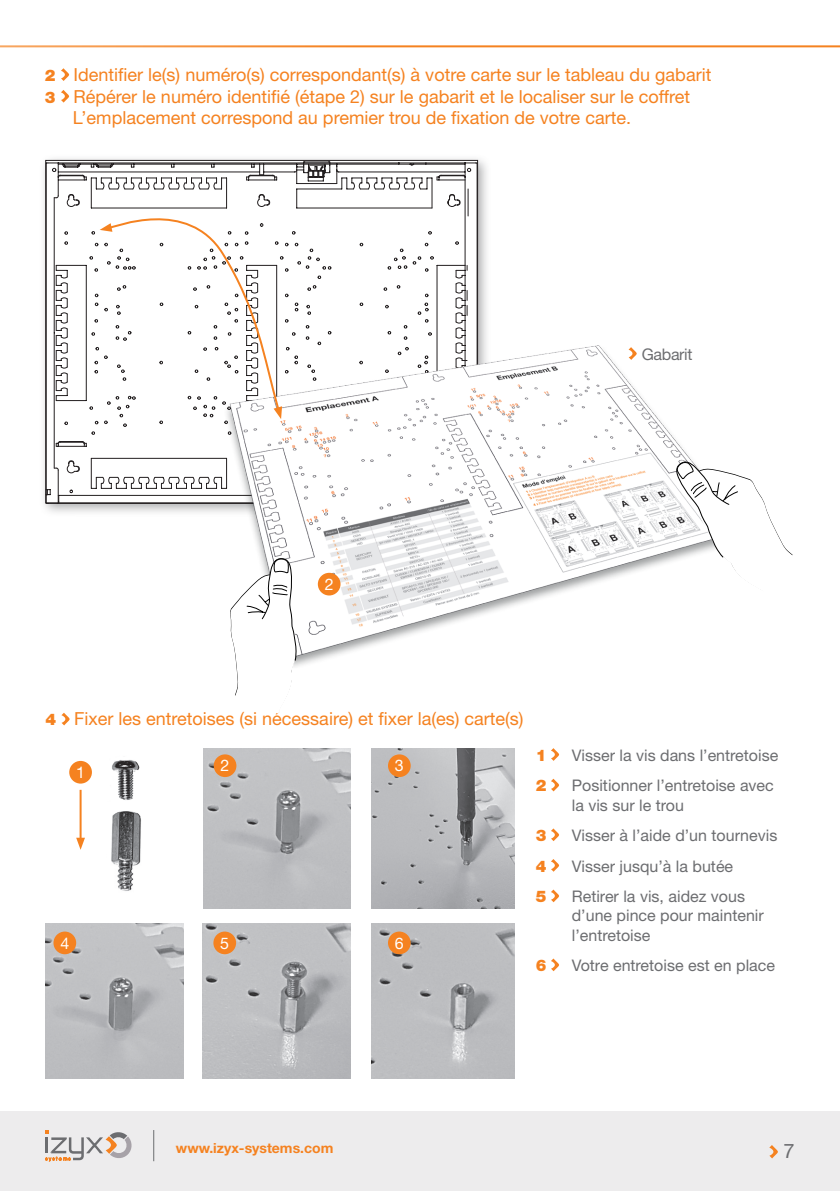
<style>
.page{position:relative;width:840px;height:1191px;background:#fff}
.page>*{position:absolute;margin:0;border:0;box-sizing:border-box;transform-origin:0 0}
.t1{font:20px "Helvetica Neue LT Std";color:#6c6d70}
.tableau-tete-ligne{font:18px/21.6px "Helvetica Neue LT Std";color:#f58220}
.tableau-tete-ligne-2{font:16px/19.2px "Helvetica Neue LT Std";color:#6c6d70}
.tableau_centre{font:16px "Helvetica Neue LT Std";letter-spacing:-.02em;color:#6c6d70}
.tableau_centre-2{font:16px "Helvetica Neue LT Std";color:#fff}
.tableau-tete-ligne-3{font:900 16px "Helvetica Neue LT Std";color:#f58220}
.t2{font:700 14px "Helvetica Neue LT Std";color:#f58220}
.s1{font-weight:900;font-size:16px}
</style>
<div class="page">
<div style="left:39px;top:154px;width:452px;height:363px;background:#6c6d70;opacity:.56"></div>
<svg style="left:46px;top:161px;width:431px;height:343px"></svg>
<svg style="left:437px;top:231px;width:21px;height:105px"></svg>
<svg style="left:56px;top:176px;width:381px;height:313px"></svg>
<hr style="left:56px;top:400px;width:30px;height:1px;background:#231f20">
<hr style="left:86px;top:265px;width:1px;height:135px;background:#231f20">
<hr style="left:56px;top:265px;width:30px;height:1px;background:#231f20">
<svg style="left:56px;top:265px;width:12px;height:135px"></svg>
<svg style="left:455px;top:329px;width:10px;height:7px"></svg>
<svg style="left:455px;top:284px;width:12px;height:38px"></svg>
<svg style="left:437px;top:265px;width:30px;height:12px"></svg>
<hr style="left:436px;top:265px;width:1px;height:135px;background:#231f20">
<hr style="left:431px;top:178px;width:1px;height:30px;background:#231f20">
<svg style="left:341px;top:178px;width:91px;height:12px"></svg>
<hr style="left:296px;top:189px;width:45px;height:1px;background:#231f20">
<svg style="left:296px;top:190px;width:1px;height:18px"></svg>
<hr style="left:296px;top:208px;width:136px;height:1px;background:#231f20">
<svg style="left:92px;top:178px;width:134px;height:12px"></svg>
<hr style="left:91px;top:178px;width:1px;height:30px;background:#231f20">
<hr style="left:91px;top:208px;width:135px;height:1px;background:#231f20">
<hr style="left:226px;top:178px;width:1px;height:30px;background:#231f20">
<hr style="left:296px;top:183px;width:40px;height:1px;background:#231f20">
<svg style="left:296px;top:170px;width:1px;height:13px"></svg>
<div style="left:0;top:1111px;width:839px;height:80px;background:#edeced"></div>
<svg style="left:45px;top:1130px;width:87px;height:31px"></svg>
<hr style="left:153px;top:1130px;width:1px;height:31px;background:#6c6d70">
<svg style="left:769px;top:1145px;width:8px;height:13px"></svg>
<hr style="left:0;top:45px;width:839px;height:2px;background:#f58220">
<img style="left:221px;top:336px;width:470px;height:330px">
<svg style="left:61px;top:68px;width:8px;height:13px"></svg>
<svg style="left:61px;top:90px;width:8px;height:13px"></svg>
<svg style="left:61px;top:712px;width:9px;height:13px"></svg>
<svg style="left:100px;top:198px;width:182px;height:221px"></svg>
<svg style="left:628px;top:347px;width:8px;height:13px"></svg>
<img style="left:372px;top:748px;width:142px;height:160px">
<img style="left:45px;top:923px;width:139px;height:155px">
<img style="left:202px;top:923px;width:148px;height:155px">
<img style="left:372px;top:923px;width:142px;height:155px">
<img style="left:203px;top:748px;width:147px;height:160px">
<img style="left:111px;top:760px;width:30px;height:131px">
<hr style="left:80px;top:790px;width:2px;height:51px;background:#f58220">
<svg style="left:76px;top:837px;width:9px;height:13px"></svg>
<div style="left:388px;top:931px;width:22px;height:23px;background:#f58220;border-radius:50%"></div>
<div style="left:213px;top:931px;width:23px;height:23px;background:#f58220;border-radius:50%"></div>
<div style="left:53px;top:931px;width:23px;height:23px;background:#f58220;border-radius:50%"></div>
<div style="left:388px;top:754px;width:22px;height:23px;background:#f58220;border-radius:50%"></div>
<div style="left:213px;top:754px;width:23px;height:23px;background:#f58220;border-radius:50%"></div>
<div style="left:69px;top:761px;width:23px;height:22px;background:#f58220;border-radius:50%"></div>
<svg style="left:551px;top:748px;width:7px;height:13px"></svg>
<svg style="left:551px;top:778px;width:7px;height:13px"></svg>
<svg style="left:551px;top:828px;width:7px;height:13px"></svg>
<svg style="left:551px;top:859px;width:7px;height:12px"></svg>
<svg style="left:551px;top:889px;width:7px;height:13px"></svg>
<svg style="left:551px;top:958px;width:7px;height:13px"></svg>
<svg style="left:229px;top:558px;width:68px;height:138px"></svg>
<svg style="left:673px;top:460px;width:120px;height:133px"></svg>
<div style="left:317px;top:573px;width:23px;height:22px;background:#f58220;border-radius:50%"></div>
<p class="tableau-tete-ligne" style="left:45px;top:64px;width:667px"><span class="s1">2</span> Identifier le(s) numéro(s) correspondant(s) à votre carte sur le tableau du gabarit</p>
<p class="tableau-tete-ligne" style="left:73px;top:85px;width:618px;text-indent:-28px"><span class="s1">3</span> Répérer le numéro identifié (étape 2) sur le gabarit et le localiser sur le coffret<br>L’emplacement correspond au premier trou de fixation de votre carte.</p>
<p class="tableau_centre" style="left:641px;top:345px;width:52px">Gabarit</p>
<p class="tableau_centre-2" style="left:324px;top:574px;width:10px">2</p>
<p class="tableau-tete-ligne" style="left:45px;top:708px;width:479px"><span class="s1">4</span> Fixer les entretoises (si nécessaire) et fixer la(es) carte(s)</p>
<p class="tableau_centre-2" style="left:76px;top:762px;width:10px">1</p>
<p class="tableau_centre-2" style="left:220px;top:756px;width:10px">2</p>
<p class="tableau_centre-2" style="left:394px;top:756px;width:10px">3</p>
<p class="tableau_centre-2" style="left:60px;top:933px;width:10px">4</p>
<p class="tableau_centre-2" style="left:220px;top:933px;width:10px">5</p>
<p class="tableau_centre-2" style="left:394px;top:933px;width:10px">6</p>
<p class="tableau-tete-ligne-3" style="left:535px;top:745px;width:12px">1</p>
<p class="tableau-tete-ligne-2" style="left:571px;top:745px;width:208px">Visser la vis dans l’entretoise</p>
<p class="tableau-tete-ligne-3" style="left:535px;top:776px;width:12px">2</p>
<p class="tableau-tete-ligne-2" style="left:571px;top:776px;width:203px">Positionner l’entretoise avec la vis sur le trou</p>
<p class="tableau-tete-ligne-3" style="left:535px;top:826px;width:12px">3</p>
<p class="tableau-tete-ligne-2" style="left:571px;top:825px;width:207px">Visser à l’aide d’un tournevis</p>
<p class="tableau-tete-ligne-3" style="left:535px;top:856px;width:12px">4</p>
<p class="tableau-tete-ligne-2" style="left:571px;top:856px;width:163px">Visser jusqu’à la butée</p>
<p class="tableau-tete-ligne-3" style="left:535px;top:887px;width:12px">5</p>
<p class="tableau-tete-ligne-2" style="left:571px;top:886px;width:193px">Retirer la vis, aidez vous d’une pince pour maintenir l’entretoise</p>
<p class="tableau-tete-ligne-3" style="left:535px;top:956px;width:12px">6</p>
<p class="tableau-tete-ligne-2" style="left:571px;top:955px;width:205px">Votre entretoise est en place</p>
<p class="t2" style="left:176px;top:1139px;width:159px">www.izyx-systems.com</p>
<p class="t1" style="left:783px;top:1139px;width:13px">7</p>
</div>
